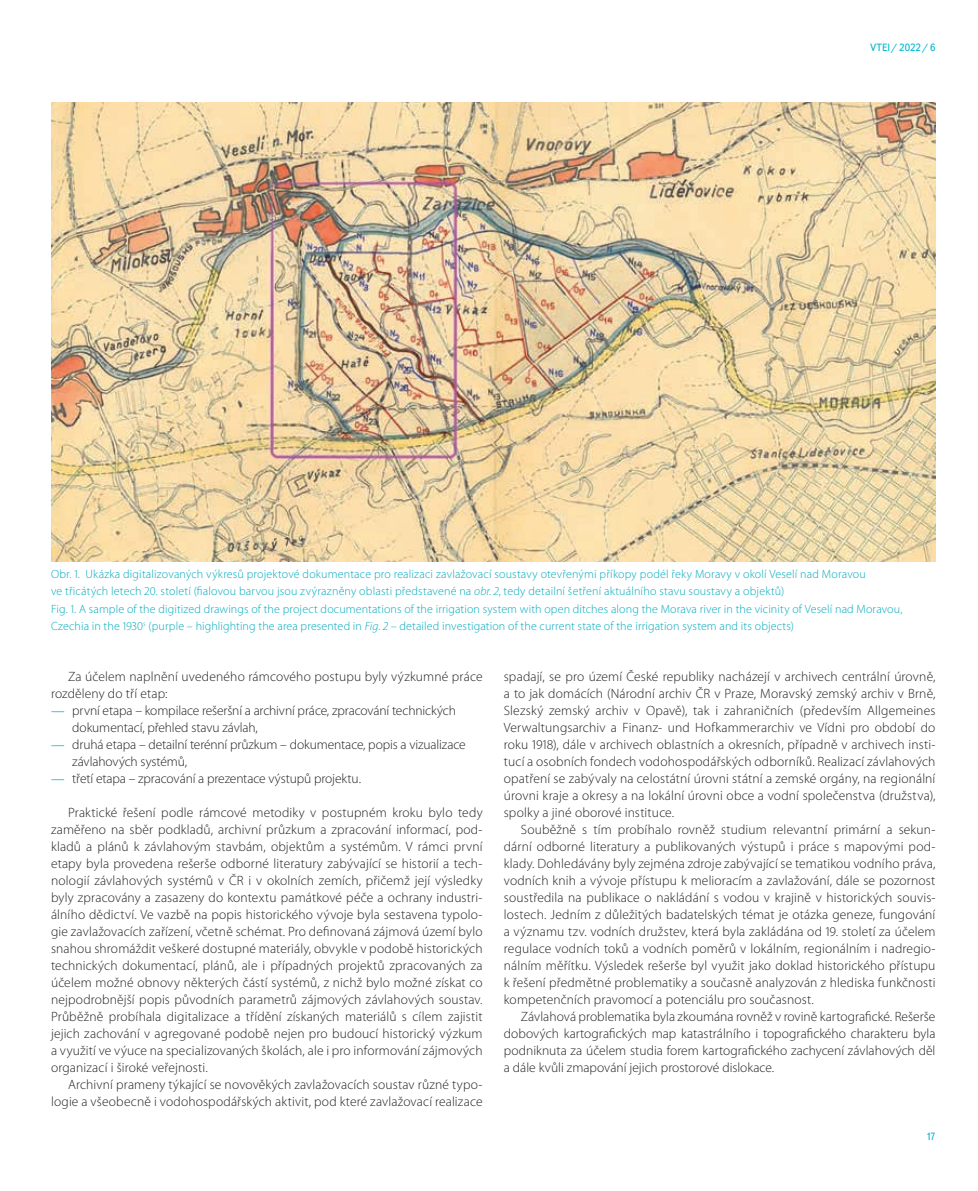
<style>
.page{position:relative;width:978px;height:1191px;background:#fff}
.page>*{position:absolute;margin:0;border:0;box-sizing:border-box;transform-origin:0 0}
.t1{font:300 13.5px/17px "Myriad Pro";letter-spacing:.005em;color:#231f20;text-align:justify}
.t2{font:300 12px/17px "Myriad Pro";letter-spacing:.015em;color:#00aabc}
.t3{font:10.5px "Textbook New";color:#00b7ce}
.s1{font-style:italic}
.s2{font-family:"Chaparral Pro";font-weight:400;color:#00b7ce}
</style>
<div class="page">
<img style="left:51px;top:102px;width:884px;height:459px">
<p class="t3" style="left:870px;top:41px;width:67px">VTEI/ 2022/ 6</p>
<p class="t2" style="left:51px;top:566px;width:853px">Obr. 1. Ukázka digitalizovaných výkresů projektové dokumentace pro realizaci zavlažovací soustavy otevřenými příkopy podél řeky Moravy v okolí Veselí nad Moravou<br>ve třicátých letech 20. století (fialovou barvou jsou zvýrazněny oblasti představené na <span class="s1">obr. 2</span>, tedy detailní šetření aktuálního stavu soustavy a objektů)<br>Fig. 1. A sample of the digitized drawings of the project documentations of the irrigation system with open ditches along the Morava river in the vicinity of Veselí nad Moravou, Czechia in the 1930<sup>s</sup> (purple – highlighting the area presented in <span class="s1">Fig. 2</span> – detailed investigation of the current state of the irrigation system and its objects)</p>
<p class="t1" style="left:51px;top:667px;width:433px;text-indent:17px">Za účelem naplnění uvedeného rámcového postupu byly výzkumné práce rozděleny do tří etap:</p>
<p class="t1" style="left:72px;top:701px;width:385px;text-indent:-21px"><span class="s2">—</span> první etapa – kompilace rešeršní a archivní práce, zpracování technických dokumentací, přehled stavu závlah,</p>
<p class="t1" style="left:72px;top:735px;width:395px;text-indent:-21px"><span class="s2">—</span> druhá etapa – detailní terénní průzkum – dokumentace, popis a vizualizace závlahových systémů,</p>
<p class="t1" style="left:51px;top:769px;width:311px"><span class="s2">—</span> třetí etapa – zpracování a prezentace výstupů projektu.</p>
<p class="t1" style="left:51px;top:803px;width:433px;text-indent:17px">Praktické řešení podle rámcové metodiky v postupném kroku bylo tedy zaměřeno na sběr podkladů, archivní průzkum a zpracování informací, pod&shy;kladů a plánů k závlahovým stavbám, objektům a systémům. V rámci první etapy byla provedena rešerše odborné literatury zabývající se historií a tech&shy;nologií závlahových systémů v ČR i v okolních zemích, přičemž její výsledky byly zpracovány a zasazeny do kontextu památkové péče a ochrany industri&shy;álního dědictví. Ve vazbě na popis historického vývoje byla sestavena typolo&shy;gie zavlažovacích zařízení, včetně schémat. Pro definovaná zájmová území bylo snahou shromáždit veškeré dostupné materiály, obvykle v podobě historických technických dokumentací, plánů, ale i případných projektů zpracovaných za účelem možné obnovy některých částí systémů, z nichž bylo možné získat co nejpodrobnější popis původních parametrů zájmových závlahových soustav.<br>Průběžně probíhala digitalizace a třídění získaných materiálů s cílem zajistit jejich zachování v agregované podobě nejen pro budoucí historický výzkum a využití ve výuce na specializovaných školách, ale i pro informování zájmových organizací i široké veřejnosti.</p>
<p class="t1" style="left:51px;top:1075px;width:433px;text-align:right">Archivní prameny týkající se novověkých zavlažovacích soustav různé typo&shy;logie a všeobecně i vodohospodářských aktivit, pod které zavlažovací realizace</p>
<p class="t1" style="left:504px;top:667px;width:433px">spadají, se pro území České republiky nacházejí v archivech centrální úrovně, a to jak domácích (Národní archiv ČR v Praze, Moravský zemský archiv v Brně, Slezský zemský archiv v Opavě), tak i zahraničních (především Allgemeines Verwaltungsarchiv a Finanz- und Hofkammerarchiv ve Vídni pro období do roku 1918), dále v archivech oblastních a okresních, případně v archivech insti&shy;tucí a osobních fondech vodohospodářských odborníků. Realizací závlahových opatření se zabývaly na celostátní úrovni státní a zemské orgány, na regionální úrovni kraje a okresy a na lokální úrovni obce a vodní společenstva (družstva), spolky a jiné oborové instituce.</p>
<p class="t1" style="left:504px;top:820px;width:433px;text-indent:17px">Souběžně s tím probíhalo rovněž studium relevantní primární a sekun&shy;dární odborné literatury a publikovaných výstupů i práce s mapovými pod&shy;klady. Dohledávány byly zejména zdroje zabývající se tematikou vodního práva, vodních knih a vývoje přístupu k melioracím a zavlažování, dále se pozornost soustředila na publikace o nakládání s vodou v krajině v historických souvis&shy;lostech. Jedním z důležitých badatelských témat je otázka geneze, fungování a významu tzv. vodních družstev, která byla zakládána od 19. století za účelem regulace vodních toků a vodních poměrů v lokálním, regionálním i nadregio&shy;nálním měřítku. Výsledek rešerše byl využit jako doklad historického přístupu k řešení předmětné problematiky a současně analyzován z hlediska funkčnosti kompetenčních pravomocí a potenciálu pro současnost.</p>
<p class="t1" style="left:504px;top:1007px;width:433px;text-indent:17px">Závlahová problematika byla zkoumána rovněž v rovině kartografické. Rešerše dobových kartografických map katastrálního i topografického charakteru byla podniknuta za účelem studia forem kartografického zachycení závlahových děl a dále kvůli zmapování jejich prostorové dislokace.</p>
<p class="t3" style="left:926px;top:1130px;width:11px">17</p>
</div>
